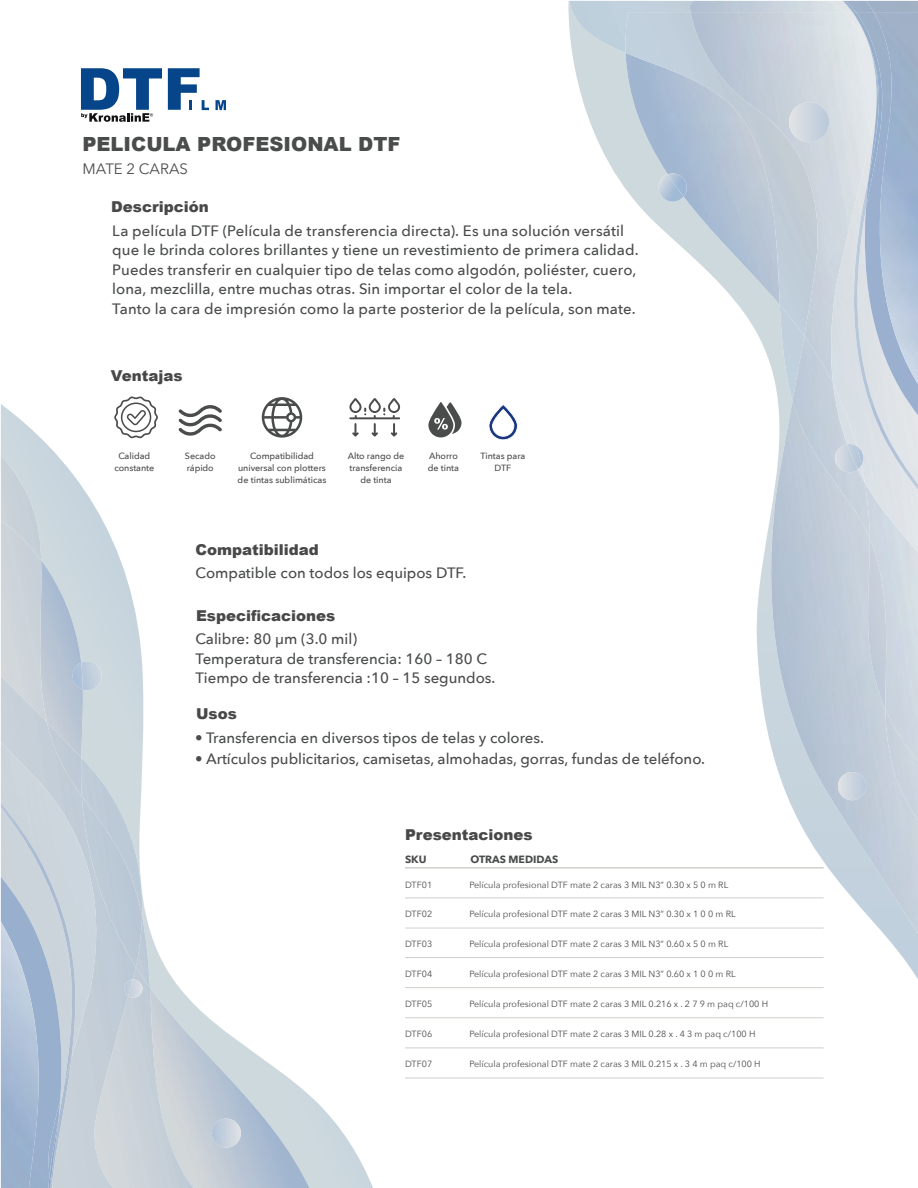
<style>
.page{position:relative;width:918px;height:1188px;background:#fff}
.page>*{position:absolute;margin:0;border:0;box-sizing:border-box;transform-origin:0 0}
.t1{font:900 19.5px "Arial";color:#4a4c4b}
.t2{font:500 15px/19.5px "Avenir Next";letter-spacing:.005em;color:#4a4c4b}
.t3{font:900 15px "Arial";color:#484848}
.t4{font:15px "Avenir Next";color:#4a4c4b}
.t5{font:700 10.5px "Avenir Next";color:#4a4c4b}
.t6{font:9px "Avenir Next";color:#4a4c4b}
.t7{font:500 9px/12px "Avenir Next";letter-spacing:-.005em;color:#4a4c4b;text-align:center}
</style>
<div class="page">
<svg style="left:1px;top:404px;width:372px;height:784px"></svg>
<img style="left:194px;top:560px;width:116px;height:628px">
<img style="left:1px;top:455px;width:149px;height:65px">
<img style="left:1px;top:520px;width:193px;height:668px">
<img style="left:136px;top:757px;width:8px;height:160px">
<img style="left:136px;top:796px;width:6px;height:171px">
<img style="left:1px;top:676px;width:135px;height:512px">
<img style="left:1px;top:742px;width:97px;height:446px">
<img style="left:1px;top:802px;width:74px;height:386px">
<img style="left:50px;top:1118px;width:9px;height:64px">
<svg style="left:48px;top:1175px;width:3px;height:13px"></svg>
<img style="left:212px;top:1119px;width:29px;height:29px;border-radius:15px">
<img style="left:128px;top:979px;width:14px;height:19px">
<img style="left:124px;top:979px;width:9px;height:17px">
<img style="left:81px;top:661px;width:21px;height:29px">
<img style="left:73px;top:663px;width:10px;height:27px">
<img style="left:569px;top:1px;width:120px;height:187px">
<img style="left:625px;top:12px;width:64px;height:242px">
<img style="left:770px;top:821px;width:148px;height:114px">
<img style="left:689px;top:1px;width:229px;height:820px">
<img style="left:691px;top:12px;width:227px;height:750px">
<img style="left:829px;top:1px;width:12px;height:11px">
<img style="left:844px;top:12px;width:8px;height:43px">
<img style="left:830px;top:105px;width:88px;height:449px">
<img style="left:856px;top:1px;width:10px;height:11px">
<img style="left:852px;top:12px;width:66px;height:479px">
<svg style="left:841px;top:1px;width:15px;height:11px"></svg>
<img style="left:853px;top:12px;width:21px;height:198px">
<img style="left:657px;top:174px;width:27px;height:28px">
<img style="left:668px;top:173px;width:21px;height:24px">
<img style="left:838px;top:772px;width:28px;height:28px;border-radius:14px">
<img style="left:835px;top:444px;width:23px;height:28px">
<img style="left:847px;top:444px;width:14px;height:25px">
<img style="left:857px;top:446px;width:6px;height:19px">
<img style="left:789px;top:102px;width:40px;height:40px;border-radius:20px">
<img style="left:866px;top:1px;width:52px;height:11px">
<img style="left:874px;top:12px;width:44px;height:374px">
<svg style="left:81px;top:68px;width:81px;height:54px"></svg>
<svg style="left:168px;top:68px;width:41px;height:42px"></svg>
<svg style="left:216px;top:100px;width:10px;height:10px"></svg>
<svg style="left:489px;top:404px;width:29px;height:35px"></svg>
<hr style="left:405px;top:898px;width:419px;height:1px;background:#ced1cb">
<hr style="left:405px;top:928px;width:419px;height:1px;background:#ced1cb">
<hr style="left:405px;top:957px;width:419px;height:1px;background:#ced1cb">
<hr style="left:405px;top:987px;width:419px;height:1px;background:#ced1cb">
<hr style="left:405px;top:1017px;width:419px;height:1px;background:#ced1cb">
<hr style="left:405px;top:1047px;width:419px;height:1px;background:#ced1cb">
<hr style="left:405px;top:1078px;width:419px;height:1px;background:#ced1cb">
<hr style="left:405px;top:867px;width:419px;height:2px;background:#ced1cb">
<svg style="left:349px;top:398px;width:51px;height:39px"></svg>
<svg style="left:179px;top:405px;width:43px;height:31px"></svg>
<svg style="left:262px;top:397px;width:40px;height:41px"></svg>
<svg style="left:114px;top:396px;width:44px;height:42px"></svg>
<svg style="left:428px;top:402px;width:34px;height:36px"></svg>
<h1 class="t1" style="left:82px;top:130px;width:319px">PELICULA PROFESIONAL DTF</h1>
<p class="t4" style="left:82px;top:156px;width:107px">MATE 2 CARAS</p>
<p class="t3" style="left:111px;top:196px;width:99px">Descripción</p>
<p class="t2" style="left:112px;top:220px;width:528px">La película DTF (Película de transferencia directa). Es una solución versátil que le brinda colores brillantes y tiene un revestimiento de primera calidad.<br>Puedes transferir en cualquier tipo de telas como algodón, poliéster, cuero, lona, mezclilla, entre muchas otras. Sin importar el color de la tela.<br>Tanto la cara de impresión como la parte posterior de la película, son mate.</p>
<p class="t3" style="left:111px;top:365px;width:73px">Ventajas</p>
<p class="t7" style="left:185px;top:450px;width:32px;text-align:left">Secado rápido</p>
<p class="t7" style="left:114px;top:450px;width:42px">Calidad constante</p>
<p class="t7" style="left:348px;top:450px;width:58px">Alto rango de transferencia de tinta</p>
<p class="t7" style="left:428px;top:450px;width:33px;text-align:left">Ahorro de tinta</p>
<p class="t7" style="left:481px;top:450px;width:46px">Tintas para<br>DTF</p>
<p class="t7" style="left:238px;top:450px;width:90px">Compatibilidad universal con plotters de tintas sublimáticas</p>
<p class="t3" style="left:196px;top:539px;width:125px">Compatibilidad</p>
<p class="t2" style="left:196px;top:563px;width:272px">Compatible con todos los equipos DTF.</p>
<p class="t3" style="left:196px;top:605px;width:141px">Especificaciones</p>
<p class="t2" style="left:196px;top:629px;width:301px">Calibre: 80 μm (3.0 mil)<br>Temperatura de transferencia: 160 – 180 C<br>Tiempo de transferencia :10 – 15 segundos.</p>
<p class="t3" style="left:196px;top:703px;width:42px">Usos</p>
<p class="t2" style="left:195px;top:727px;width:350px">• Transferencia en diversos tipos de telas y colores.</p>
<p class="t2" style="left:195px;top:748px;width:512px">• Artículos publicitarios, camisetas, almohadas, gorras, fundas de teléfono.</p>
<p class="t3" style="left:405px;top:824px;width:129px">Presentaciones</p>
<p class="t5" style="left:405px;top:850px;width:23px">SKU</p>
<p class="t5" style="left:470px;top:850px;width:89px">OTRAS MEDIDAS</p>
<p class="t6" style="left:405px;top:877px;width:29px">DTF01</p>
<p class="t6" style="left:470px;top:877px;width:260px">Película profesional DTF mate 2 caras 3 MIL N3” 0.30 x 5 0 m RL</p>
<p class="t6" style="left:405px;top:907px;width:29px">DTF02</p>
<p class="t6" style="left:470px;top:907px;width:268px">Película profesional DTF mate 2 caras 3 MIL N3” 0.30 x 1 0 0 m RL</p>
<p class="t6" style="left:405px;top:937px;width:29px">DTF03</p>
<p class="t6" style="left:470px;top:937px;width:260px">Película profesional DTF mate 2 caras 3 MIL N3” 0.60 x 5 0 m RL</p>
<p class="t6" style="left:405px;top:966px;width:29px">DTF04</p>
<p class="t6" style="left:470px;top:966px;width:268px">Película profesional DTF mate 2 caras 3 MIL N3” 0.60 x 1 0 0 m RL</p>
<p class="t6" style="left:405px;top:996px;width:29px">DTF05</p>
<p class="t6" style="left:470px;top:996px;width:300px">Película profesional DTF mate 2 caras 3 MIL 0.216 x . 2 7 9 m paq c/100 H</p>
<p class="t6" style="left:405px;top:1027px;width:29px">DTF06</p>
<p class="t6" style="left:470px;top:1027px;width:287px">Película profesional DTF mate 2 caras 3 MIL 0.28 x . 4 3 m paq c/100 H</p>
<p class="t6" style="left:405px;top:1057px;width:29px">DTF07</p>
<p class="t6" style="left:470px;top:1057px;width:293px">Película profesional DTF mate 2 caras 3 MIL 0.215 x . 3 4 m paq c/100 H</p>
</div>
